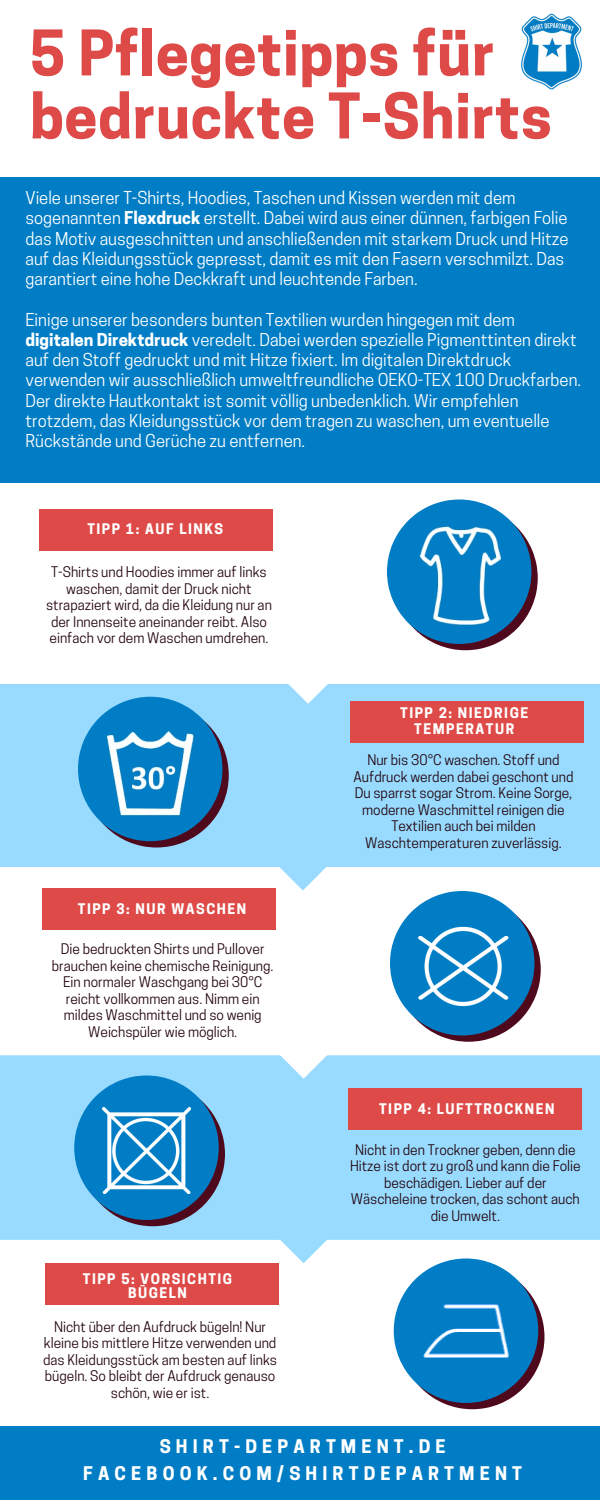
<style>
.page{position:relative;width:600px;height:1500px;background:#fff}
.page>*{position:absolute;margin:0;border:0;box-sizing:border-box;transform-origin:0 0}
.t1{font:700 59px/63px "Cooper Hewitt";letter-spacing:.01em;color:#dd4a48}
.t2{font:700 17.7px/26.2px "Cooper Hewitt";letter-spacing:.29em;color:#fff;text-align:center}
.t3{font:16.7px/20.2px "Cooper Hewitt";color:#fff}
.t4{font:13.8px/16.5px "Cooper Hewitt";color:#23040d;text-align:center}
.t5{font:700 13.8px/15.8px "Cooper Hewitt";letter-spacing:.11em;color:#fff;text-align:center}
.s1{font-weight:700}
</style>
<div class="page">
<div style="left:0;top:1426px;width:600px;height:74px;background:#007dc5"></div>
<div style="left:0;top:1058px;width:600px;height:182px;background:#98dbff"></div>
<svg style="left:279px;top:1239px;width:49px;height:24px"></svg>
<hr style="left:0;top:1055px;width:600px;height:3px;background:#98dbff">
<svg style="left:279px;top:1055px;width:49px;height:24px"></svg>
<div style="left:0;top:686px;width:600px;height:181px;background:#98dbff"></div>
<svg style="left:278px;top:866px;width:50px;height:25px"></svg>
<hr style="left:0;top:684px;width:600px;height:2px;background:#98dbff">
<svg style="left:283px;top:684px;width:50px;height:20px"></svg>
<div style="left:40px;top:509px;width:233px;height:41px;background:#dd4a48"></div>
<div style="left:0;top:177px;width:600px;height:126px;background:#007dc5"></div>
<svg style="left:387px;top:500px;width:151px;height:150px"></svg>
<svg style="left:390px;top:891px;width:151px;height:151px"></svg>
<svg style="left:74px;top:1076px;width:151px;height:150px;background:#3992c9"></svg>
<svg style="left:78px;top:697px;width:151px;height:150px;background:#4797cb"></svg>
<div style="left:350px;top:701px;width:233px;height:41px;background:#dd4a48"></div>
<div style="left:43px;top:889px;width:233px;height:41px;background:#dd4a48"></div>
<div style="left:349px;top:1088px;width:233px;height:41px;background:#dd4a48"></div>
<div style="left:45px;top:1264px;width:233px;height:41px;background:#dd4a48"></div>
<img style="left:521px;top:14px;width:61px;height:76px">
<div style="left:0;top:292px;width:600px;height:191px;background:#007dc5"></div>
<img style="left:405px;top:520px;width:113px;height:116px">
<img style="left:97px;top:722px;width:106px;height:101px">
<img style="left:403px;top:903px;width:121px;height:121px">
<img style="left:102px;top:1107px;width:88px;height:87px">
<img style="left:394px;top:1258px;width:150px;height:149px">
<h1 class="t1" style="left:30px;top:29px;width:523px">5 Pflegetipps für bedruckte T-Shirts</h1>
<p class="t3" style="left:26px;top:190px;width:545px">Viele unserer T-Shirts, Hoodies, Taschen und Kissen werden mit dem sogenannten <span class="s1">Flexdruck</span> erstellt. Dabei wird aus einer dünnen, farbigen Folie das Motiv ausgeschnitten und anschließenden mit starkem Druck und Hitze auf das Kleidungsstück gepresst, damit es mit den Fasern verschmilzt. Das garantiert eine hohe Deckkraft und leuchtende Farben.</p>
<p class="t3" style="left:26px;top:311px;width:557px">Einige unserer besonders bunten Textilien wurden hingegen mit dem <span class="s1">digitalen Direktdruck</span> veredelt. Dabei werden spezielle Pigmenttinten direkt auf den Stoff gedruckt und mit Hitze fixiert. Im digitalen Direktdruck verwenden wir ausschließlich umweltfreundliche OEKO-TEX 100 Druckfarben.<br>Der direkte Hautkontakt ist somit völlig unbedenklich. Wir empfehlen trotzdem, das Kleidungsstück vor dem tragen zu waschen, um eventuelle Rückstände und Gerüche zu entfernen.</p>
<p class="t5" style="left:87px;top:523px;width:137px">TIPP 1: AUF LINKS</p>
<p class="t4" style="left:46px;top:566px;width:227px">T-Shirts und Hoodies immer auf links waschen, damit der Druck nicht strapaziert wird, da die Kleidung nur an der Innenseite aneinander reibt. Also einfach vor dem Waschen umdrehen.</p>
<p class="t5" style="left:78px;top:903px;width:170px">TIPP 3: NUR WASCHEN</p>
<p class="t4" style="left:52px;top:943px;width:223px">Die bedruckten Shirts und Pullover brauchen keine chemische Reinigung.<br>Ein normaler Waschgang bei 30°C reicht vollkommen aus. Nimm ein mildes Waschmittel und so wenig<br>Weichspüler wie möglich.</p>
<p class="t5" style="left:83px;top:1273px;width:151px;line-height:14.2px">TIPP 5: VORSICHTIG<br>BÜGELN</p>
<p class="t4" style="left:43px;top:1320px;width:235px">Nicht über den Aufdruck bügeln! Nur kleine bis mittlere Hitze verwenden und das Kleidungsstück am besten auf links bügeln. So bleibt der Aufdruck genauso schön, wie er ist.</p>
<p class="t5" style="left:400px;top:707px;width:130px">TIPP 2: NIEDRIGE<br>TEMPERATUR</p>
<p class="t4" style="left:353px;top:754px;width:222px">Nur bis 30°C waschen. Stoff und<br>Aufdruck werden dabei geschont und<br>Du sparrst sogar Strom. Keine Sorge, moderne Waschmittel reinigen die<br>Textilien auch bei milden<br>Waschtemperaturen zuverlässig.</p>
<p class="t5" style="left:379px;top:1103px;width:177px">TIPP 4: LUFTTROCKNEN</p>
<p class="t4" style="left:350px;top:1143px;width:232px">Nicht in den Trockner geben, denn die<br>Hitze ist dort zu groß und kann die Folie beschädigen. Lieber auf der<br>Wäscheleine trocken, das schont auch die Umwelt.</p>
<p class="t2" style="left:83px;top:1436px;width:440px">SHIRT-DEPARTMENT.DE<br>FACEBOOK.COM/SHIRTDEPARTMENT</p>
</div>
